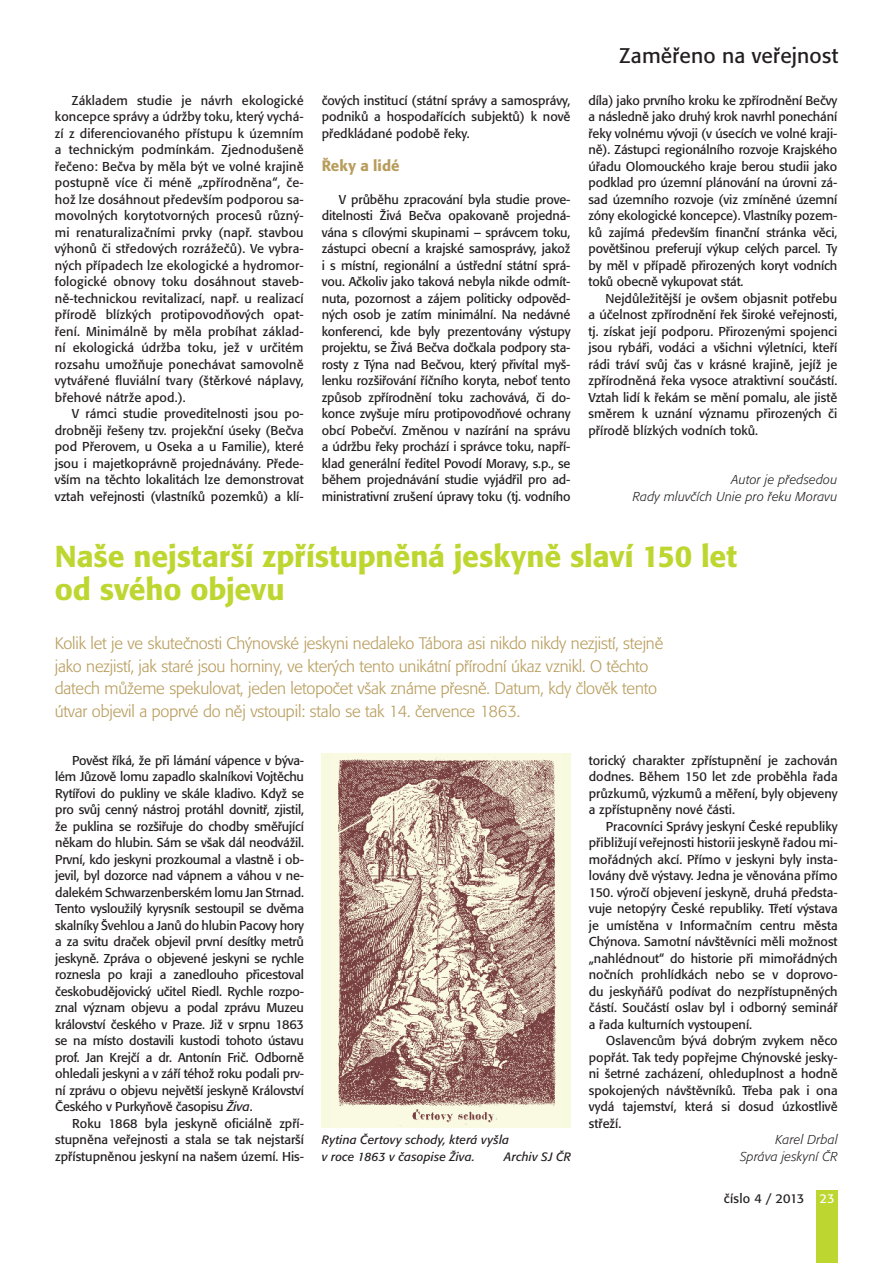
<style>
.page{position:relative;width:893px;height:1263px;background:#fff}
.page>*{position:absolute;margin:0;border:0;box-sizing:border-box;transform-origin:0 0}
.t1{font:500 30px/33px "Formata CE";letter-spacing:-.005em;color:#bed630}
.t2{font:21px "Formata CE";letter-spacing:.005em;color:#231f20}
.t3{font:300 16.5px/22.5px "Formata CE";letter-spacing:-.01em;color:#b89c5b}
.t4{font:500 15px "Formata CE";letter-spacing:.005em;color:#b89c5b}
.t5{font:12.75px/16.5px "Formata CE";color:#231f20;text-align:justify}
.t6{font:italic 300 12.75px/16.5px "Formata CE";letter-spacing:.015em;color:#231f20;text-align:right}
.t7{font:italic 12px/16.5px "Formata CE";letter-spacing:.015em;color:#231f20}
.s1{font-style:italic}
.s2{color:#fff}
</style>
<div class="page">
<div style="left:816px;top:1191px;width:22px;height:72px;background:#bed630"></div>
<div style="left:322px;top:754px;width:249px;height:374px;background:#f8fae0"></div>
<img style="left:337px;top:757px;width:220px;height:369px">
<p class="t5" style="left:55px;top:92px;width:250px;text-indent:17px">Základem studie je návrh ekologické koncepce správy a údržby toku, který vychá&shy;zí z diferenciovaného přístupu k územním a technickým podmínkám. Zjednodušeně řečeno: Bečva by měla být ve volné krajině postupně více či méně „zpřírodněna“, če&shy;hož lze dosáhnout především podporou sa&shy;movolných korytotvorných procesů různý&shy;mi renaturalizačními prvky (např. stavbou výhonů či středových rozrážečů). Ve vybra&shy;ných případech lze ekologické a hydromor&shy;fologické obnovy toku dosáhnout staveb&shy;ně-technickou revitalizací, např. u realizací přírodě blízkých protipovodňových opat&shy;ření. Minimálně by měla probíhat základ&shy;ní ekologická údržba toku, jež v určitém rozsahu umožňuje ponechávat samovolně vytvářené fluviální tvary (štěrkové náplavy, břehové nátrže apod.).</p>
<p class="t5" style="left:55px;top:406px;width:250px;text-indent:17px">V rámci studie proveditelnosti jsou po&shy;drobněji řešeny tzv. projekční úseky (Bečva pod Přerovem, u Oseka a u Familie), které jsou i majetkoprávně projednávány. Přede&shy;vším na těchto lokalitách lze demonstrovat vztah veřejnosti (vlastníků pozemků) a klí-</p>
<p class="t5" style="left:322px;top:92px;width:250px">čových institucí (státní správy a samosprávy, podniků a hospodařících subjektů) k nově předkládané podobě řeky.</p>
<p class="t4" style="left:322px;top:157px;width:79px">Řeky a lidé</p>
<p class="t5" style="left:322px;top:191px;width:250px;text-indent:17px">V průběhu zpracování byla studie prove&shy;ditelnosti Živá Bečva opakovaně projedná&shy;vána s cílovými skupinami – správcem toku, zástupci obecní a krajské samosprávy, jakož i s místní, regionální a ústřední státní sprá&shy;vou. Ačkoliv jako taková nebyla nikde odmít&shy;nuta, pozornost a zájem politicky odpověd&shy;ných osob je zatím minimální. Na nedávné konferenci, kde byly prezentovány výstupy projektu, se Živá Bečva dočkala podpory sta&shy;rosty z Týna nad Bečvou, který přivítal myš&shy;lenku rozšiřování říčního koryta, neboť tento způsob zpřírodnění toku zachovává, či do&shy;konce zvyšuje míru protipovodňové ochrany obcí Pobečví. Změnou v nazírání na správu a údržbu řeky prochází i správce toku, napří&shy;klad generální ředitel Povodí Moravy, s.p., se během projednávání studie vyjádřil pro ad&shy;ministrativní zrušení úpravy toku (tj. vodního</p>
<h2 class="t2" style="left:619px;top:43px;width:220px">Zaměřeno na veřejnost</h2>
<p class="t5" style="left:588px;top:92px;width:250px">díla) jako prvního kroku ke zpřírodnění Bečvy a následně jako druhý krok navrhl ponechání řeky volnému vývoji (v úsecích ve volné kraji&shy;ně). Zástupci regionálního rozvoje Krajského úřadu Olomouckého kraje berou studii jako podklad pro územní plánování na úrovni zá&shy;sad územního rozvoje (viz zmíněné územní zóny ekologické koncepce). Vlastníky pozem&shy;ků zajímá především finanční stránka věci, povětšinou preferují výkup celých parcel. Ty by měl v případě přirozených koryt vodních toků obecně vykupovat stát.</p>
<p class="t5" style="left:588px;top:290px;width:250px;text-indent:17px">Nejdůležitější je ovšem objasnit potřebu a účelnost zpřírodnění řek široké veřejnosti, tj. získat její podporu. Přirozenými spojenci jsou rybáři, vodáci a všichni výletníci, kteří rádi tráví svůj čas v krásné krajině, jejíž je zpřírodněná řeka vysoce atraktivní součástí.<br>Vztah lidí k řekám se mění pomalu, ale jistě směrem k uznání významu přirozených či přírodě blízkých vodních toků.</p>
<p class="t6" style="left:633px;top:472px;width:206px">Autor je předsedou<br>Rady mluvčích Unie pro řeku Moravu</p>
<h1 class="t1" style="left:55px;top:540px;width:684px">Naše nejstarší zpřístupněná jeskyně slaví 150 let od svého objevu</h1>
<p class="t3" style="left:55px;top:633px;width:610px">Kolik let je ve skutečnosti Chýnovské jeskyni nedaleko Tábora asi nikdo nikdy nezjistí, stejně jako nezjistí, jak staré jsou horniny, ve kterých tento unikátní přírodní úkaz vznikl. O těchto datech můžeme spekulovat, jeden letopočet však známe přesně. Datum, kdy člověk tento útvar objevil a poprvé do něj vstoupil: stalo se tak 14. července 1863.</p>
<p class="t5" style="left:55px;top:752px;width:250px;text-indent:17px">Pověst říká, že při lámání vápence v býva&shy;lém Jůzově lomu zapadlo skalníkovi Vojtěchu Rytířovi do pukliny ve skále kladivo. Když se pro svůj cenný nástroj protáhl dovnitř, zjistil, že puklina se rozšiřuje do chodby směřující někam do hlubin. Sám se však dál neodvážil.<br>První, kdo jeskyni prozkoumal a vlastně i ob&shy;jevil, byl dozorce nad vápnem a váhou v ne&shy;dalekém Schwarzenberském lomu Jan Strnad.<br>Tento vysloužilý kyrysník sestoupil se dvěma skalníky Švehlou a Janů do hlubin Pacovy hory a za svitu draček objevil první desítky metrů jeskyně. Zpráva o objevené jeskyni se rychle roznesla po kraji a zanedlouho přicestoval českobudějovický učitel Riedl. Rychle rozpo&shy;znal význam objevu a podal zprávu Muzeu království českého v Praze. Již v srpnu 1863 se na místo dostavili kustodi tohoto ústavu prof. Jan Krejčí a dr. Antonín Frič. Odborně ohledali jeskyni a v září téhož roku podali prv&shy;ní zprávu o objevu největší jeskyně Království Českého v Purkyňově časopisu <span class="s1">Živa</span>.</p>
<p class="t5" style="left:55px;top:1115px;width:250px;text-indent:17px">Roku 1868 byla jeskyně oficiálně zpří&shy;stupněna veřejnosti a stala se tak nejstarší zpřístupněnou jeskyní na našem území. His-</p>
<p class="t7" style="left:322px;top:1132px;width:189px">Rytina Čertovy schody, která vyšla v roce 1863 v časopise Živa.</p>
<p class="t7" style="left:504px;top:1149px;width:69px">Archiv SJ ČR</p>
<p class="t5" style="left:589px;top:752px;width:250px">torický charakter zpřístupnění je zachován dodnes. Během 150 let zde proběhla řada průzkumů, výzkumů a měření, byly objeveny a zpřístupněny nové části.</p>
<p class="t5" style="left:589px;top:818px;width:250px;text-indent:17px">Pracovníci Správy jeskyní České republiky přibližují veřejnosti historii jeskyně řadou mi&shy;mořádných akcí. Přímo v jeskyni byly insta&shy;lovány dvě výstavy. Jedna je věnována přímo 150. výročí objevení jeskyně, druhá předsta&shy;vuje netopýry České republiky. Třetí výstava je umístěna v Informačním centru města Chýnova. Samotní návštěvníci měli možnost „nahlédnout“ do historie při mimořádných nočních prohlídkách nebo se v doprovo&shy;du jeskyňářů podívat do nezpřístupněných částí. Součástí oslav byl i odborný seminář a řada kulturních vystoupení.</p>
<p class="t5" style="left:589px;top:1033px;width:250px;text-indent:17px">Oslavencům bývá dobrým zvykem něco popřát. Tak tedy popřejme Chýnovské jesky&shy;ni šetrné zacházení, ohleduplnost a hodně spokojených návštěvníků. Třeba pak i ona vydá tajemství, která si dosud úzkostlivě střeží.</p>
<p class="t6" style="left:740px;top:1132px;width:99px">Karel Drbal<br>Správa jeskyní ČR</p>
<p class="t5" style="left:724px;top:1191px;width:112px">číslo 4 / 2013 <span class="s2">23</span></p>
</div>
